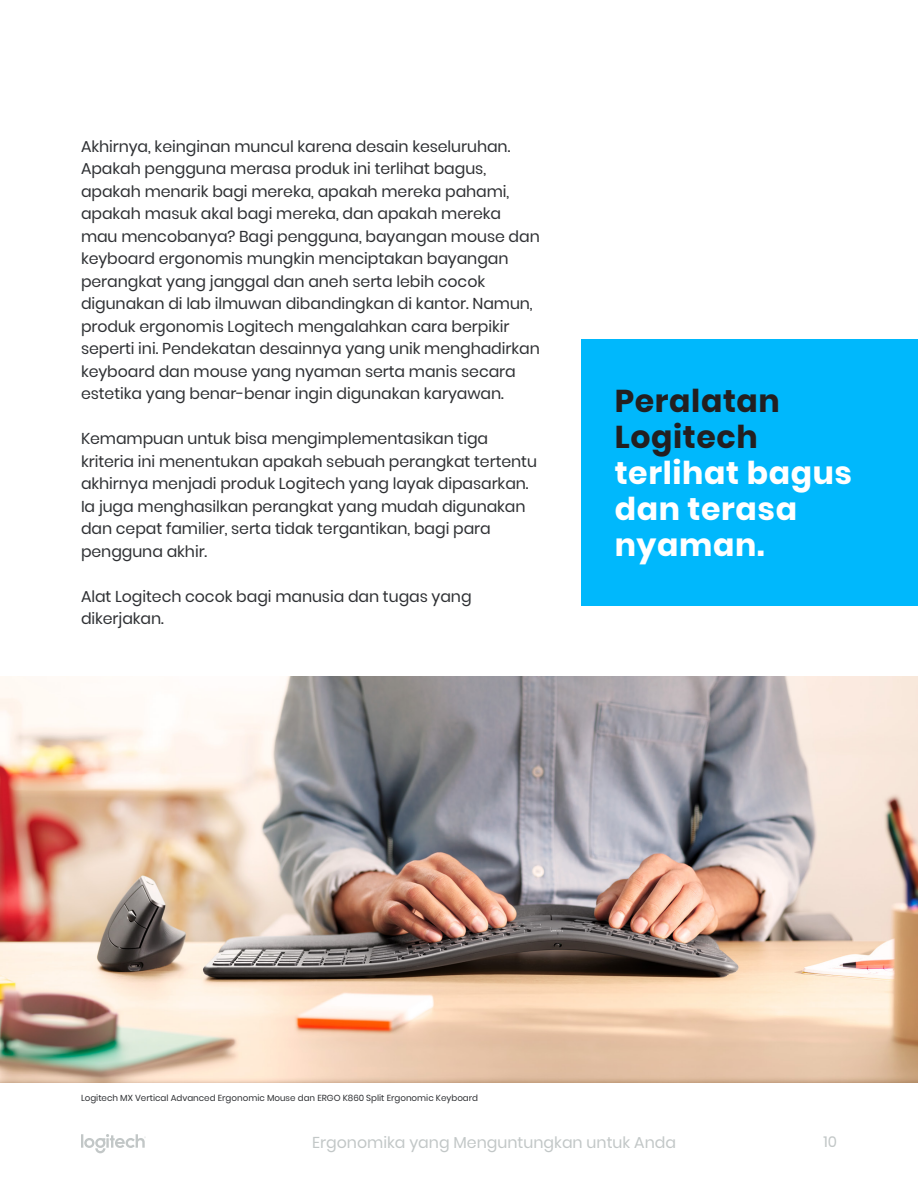
<style>
.page{position:relative;width:918px;height:1188px;background:#fff}
.page>*{position:absolute;margin:0;border:0;box-sizing:border-box;transform-origin:0 0}
.t1{font:700 31.5px/36px "Poppins";letter-spacing:.02em;color:#fff}
.t2{font:700 31.5px/36px "Poppins";letter-spacing:.02em;color:#231f20}
.t3{font:15.75px/22.5px "Poppins";letter-spacing:-.005em;color:#2e3033}
.t4{font:15.75px "Poppins";color:#c2c7c7}
.t5{font:15px "Poppins";color:#c2c7c7}
.t6{font:8.7px "Poppins";color:#2e3033}
</style>
<div class="page">
<svg style="left:81px;top:1134px;width:65px;height:19px"></svg>
<div style="left:581px;top:339px;width:337px;height:267px;background:#00b8fc"></div>
<img style="left:0;top:676px;width:918px;height:406px">
<p class="t3" style="left:81px;top:135px;width:460px">Akhirnya, keinginan muncul karena desain keseluruhan.<br>Apakah pengguna merasa produk ini terlihat bagus, apakah menarik bagi mereka, apakah mereka pahami, apakah masuk akal bagi mereka, dan apakah mereka mau mencobanya? Bagi pengguna, bayangan mouse dan keyboard ergonomis mungkin menciptakan bayangan perangkat yang janggal dan aneh serta lebih cocok digunakan di lab ilmuwan dibandingkan di kantor. Namun, produk ergonomis Logitech mengalahkan cara berpikir seperti ini. Pendekatan desainnya yang unik menghadirkan keyboard dan mouse yang nyaman serta manis secara estetika yang benar-benar ingin digunakan karyawan.</p>
<p class="t3" style="left:81px;top:427px;width:458px">Kemampuan untuk bisa mengimplementasikan tiga kriteria ini menentukan apakah sebuah perangkat tertentu akhirnya menjadi produk Logitech yang layak dipasarkan.<br>Ia juga menghasilkan perangkat yang mudah digunakan dan cepat familier, serta tidak tergantikan, bagi para pengguna akhir.</p>
<p class="t3" style="left:81px;top:585px;width:392px">Alat Logitech cocok bagi manusia dan tugas yang dikerjakan.</p>
<p class="t2" style="left:615px;top:383px;width:167px">Peralatan<br>Logitech</p>
<p class="t1" style="left:615px;top:455px;width:239px">terlihat bagus</p>
<p class="t1" style="left:615px;top:491px;width:184px">dan terasa nyaman.</p>
<p class="t6" style="left:81px;top:1093px;width:399px">Logitech MX Vertical Advanced Ergonomic Mouse dan ERGO K860 Split Ergonomic Keyboard</p>
<p class="t4" style="left:312px;top:1134px;width:365px">Ergonomika yang Menguntungkan untuk Anda</p>
<p class="t5" style="left:823px;top:1134px;width:15px">10</p>
</div>
